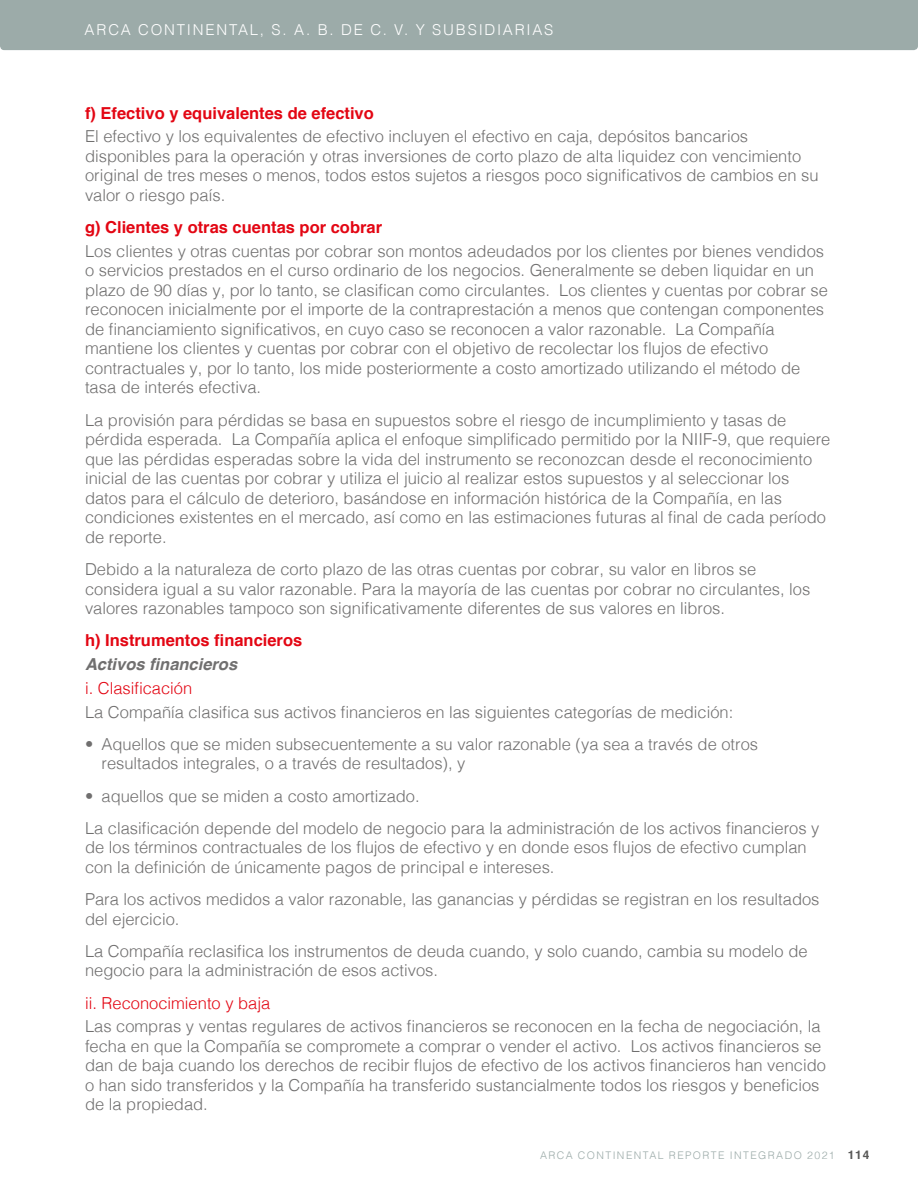
<style>
.page{position:relative;width:918px;height:1188px;background:#fff}
.page>*{position:absolute;margin:0;border:0;box-sizing:border-box;transform-origin:0 0}
.t1{font:300 16.5px/19.5px "Helvetica";color:#706f6f}
.t2{font:700 16.5px "Helvetica";color:#e30613}
.t3{font:300 16.5px "Helvetica";color:#e30613}
.t4{font:italic 700 16.5px "Helvetica";color:#706f6f}
.t5{font:300 15px "Helvetica";letter-spacing:.115em;color:#fff}
.t6{font:300 10.5px "Helvetica";letter-spacing:.135em;color:#9caba9}
.s1{font-weight:700;font-size:12px;color:#575756}
</style>
<div class="page">
<div style="left:0;top:0;width:918px;height:50px;background:#9caba9"></div>
<p class="t5" style="left:85px;top:17px;width:470px">ARCA CONTINENTAL, S. A. B. DE C. V. Y SUBSIDIARIAS</p>
<p class="t2" style="left:85px;top:100px;width:290px">f) Efectivo y equivalentes de efectivo</p>
<p class="t1" style="left:85px;top:126px;width:735px">El efectivo y los equivalentes de efectivo incluyen el efectivo en caja, depósitos bancarios disponibles para la operación y otras inversiones de corto plazo de alta liquidez con vencimiento original de tres meses o menos, todos estos sujetos a riesgos poco significativos de cambios en su valor o riesgo país.</p>
<p class="t2" style="left:85px;top:214px;width:299px">g) Clientes y otras cuentas por cobrar</p>
<p class="t1" style="left:85px;top:240px;width:744px">Los clientes y otras cuentas por cobrar son montos adeudados por los clientes por bienes vendidos o servicios prestados en el curso ordinario de los negocios. Generalmente se deben liquidar en un plazo de 90 días y, por lo tanto, se clasifican como circulantes. Los clientes y cuentas por cobrar se reconocen inicialmente por el importe de la contraprestación a menos que contengan componentes de financiamiento significativos, en cuyo caso se reconocen a valor razonable. La Compañía mantiene los clientes y cuentas por cobrar con el objetivo de recolectar los flujos de efectivo contractuales y, por lo tanto, los mide posteriormente a costo amortizado utilizando el método de tasa de interés efectiva.</p>
<p class="t1" style="left:85px;top:409px;width:747px">La provisión para pérdidas se basa en supuestos sobre el riesgo de incumplimiento y tasas de pérdida esperada. La Compañía aplica el enfoque simplificado permitido por la NIIF-9, que requiere que las pérdidas esperadas sobre la vida del instrumento se reconozcan desde el reconocimiento inicial de las cuentas por cobrar y utiliza el juicio al realizar estos supuestos y al seleccionar los datos para el cálculo de deterioro, basándose en información histórica de la Compañía, en las condiciones existentes en el mercado, así como en las estimaciones futuras al final de cada período de reporte.</p>
<p class="t1" style="left:85px;top:558px;width:727px">Debido a la naturaleza de corto plazo de las otras cuentas por cobrar, su valor en libros se considera igual a su valor razonable. Para la mayoría de las cuentas por cobrar no circulantes, los valores razonables tampoco son significativamente diferentes de sus valores en libros.</p>
<p class="t2" style="left:85px;top:627px;width:219px">h) Instrumentos financieros</p>
<p class="t4" style="left:85px;top:651px;width:154px">Activos financieros</p>
<p class="t3" style="left:85px;top:674px;width:109px">i. Clasificación</p>
<p class="t1" style="left:85px;top:701px;width:650px">La Compañía clasifica sus activos financieros en las siguientes categorías de medición:</p>
<p class="t1" style="left:102px;top:733px;width:658px;text-indent:-16px">• Aquellos que se miden subsecuentemente a su valor razonable (ya sea a través de otros resultados integrales, o a través de resultados), y</p>
<p class="t1" style="left:85px;top:778px;width:736px;line-height:32.2px">• aquellos que se miden a costo amortizado.<br>La clasificación depende del modelo de negocio para la administración de los activos financieros y</p>
<p class="t1" style="left:85px;top:837px;width:723px">de los términos contractuales de los flujos de efectivo y en donde esos flujos de efectivo cumplan con la definición de únicamente pagos de principal e intereses.</p>
<p class="t1" style="left:85px;top:888px;width:736px">Para los activos medidos a valor razonable, las ganancias y pérdidas se registran en los resultados del ejercicio.</p>
<p class="t1" style="left:85px;top:940px;width:724px">La Compañía reclasifica los instrumentos de deuda cuando, y solo cuando, cambia su modelo de negocio para la administración de esos activos.</p>
<p class="t3" style="left:85px;top:989px;width:187px">ii. Reconocimiento y baja</p>
<p class="t1" style="left:85px;top:1016px;width:742px">Las compras y ventas regulares de activos financieros se reconocen en la fecha de negociación, la fecha en que la Compañía se compromete a comprar o vender el activo. Los activos financieros se dan de baja cuando los derechos de recibir flujos de efectivo de los activos financieros han vencido o han sido transferidos y la Compañía ha transferido sustancialmente todos los riesgos y beneficios de la propiedad.</p>
<p class="t6" style="left:540px;top:1146px;width:331px">ARCA CONTINENTAL REPORTE INTEGRADO 2021 <span class="s1">114</span></p>
</div>
